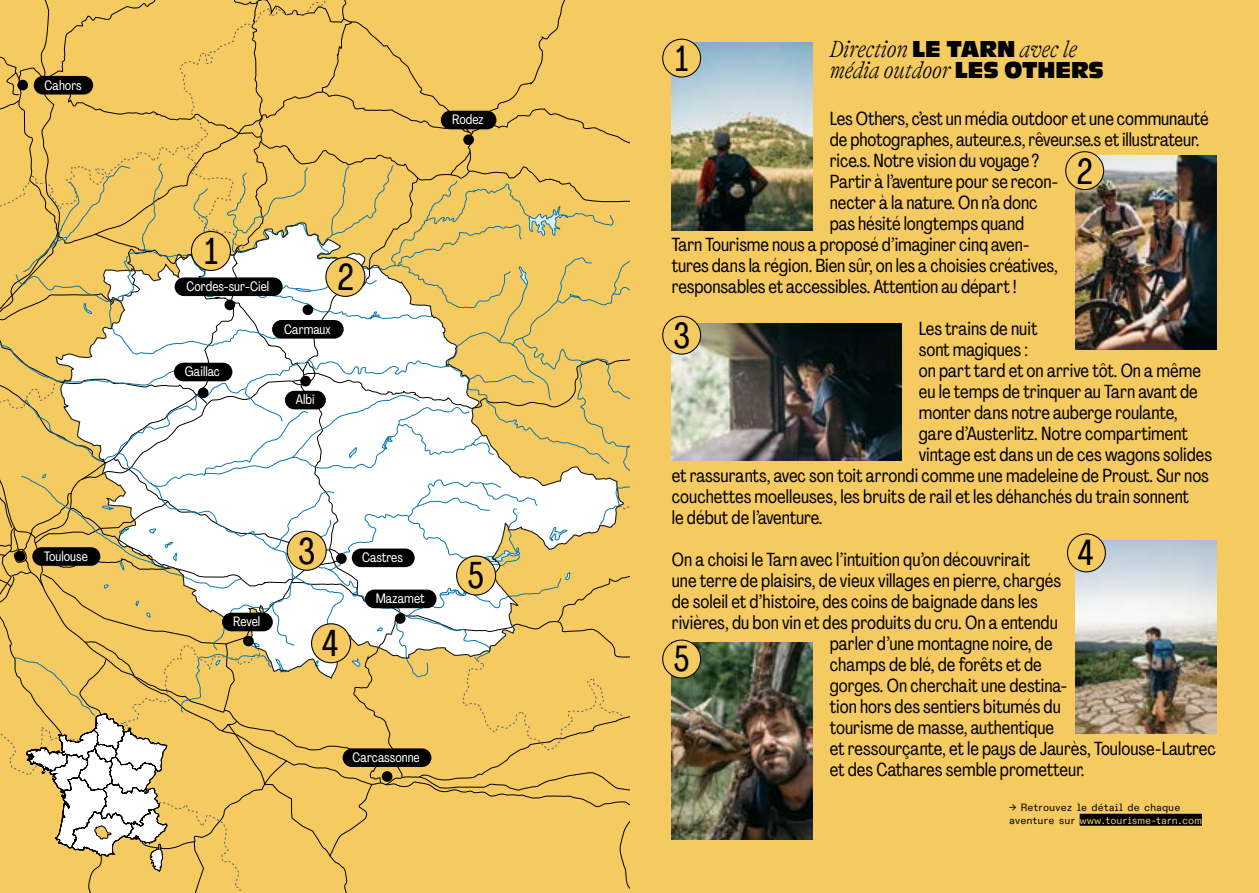
<style>
.page{position:relative;width:1259px;height:893px;background:#f5ca61}
.page>*{position:absolute;margin:0;border:0;box-sizing:border-box;transform-origin:0 0}
.t1{font:37.05px "PP Agrandir Tight";color:#000}
.t2{font:36px "PP Agrandir Tight";color:#000}
.t3{font:italic 100 condensed 24px/21px "GT Alpina";color:#000}
.t4{font:18.75px "PP Agrandir Tight";color:#000}
.t5{font:13.5px "PP Agrandir Tight";color:#fff}
.t6{font:10.5px/12.6px "ABC Diatype Semi Mono Regular";color:#000}
.s1{font-family:"Antique Oli Com";font-weight:400;font-style:normal;font-stretch:normal}
.s2{color:#f5ca61}
</style>
<div class="page">
<svg style="left:0;top:0;width:629px;height:893px"></svg>
<div style="left:191px;top:231px;width:39px;height:39px;background:#f5ca61;border-radius:50%"></div>
<div style="left:191px;top:231px;width:40px;height:40px;border:1px solid #000;border-radius:50%"></div>
<div style="left:326px;top:257px;width:39px;height:39px;background:#f5ca61;border-radius:50%"></div>
<div style="left:325px;top:257px;width:40px;height:40px;border:1px solid #000;border-radius:50%"></div>
<div style="left:287px;top:531px;width:39px;height:39px;background:#f5ca61;border-radius:50%"></div>
<div style="left:287px;top:531px;width:40px;height:40px;border:1px solid #000;border-radius:50%"></div>
<div style="left:311px;top:624px;width:39px;height:39px;background:#f5ca61;border-radius:50%"></div>
<div style="left:311px;top:623px;width:40px;height:40px;border:1px solid #000;border-radius:50%"></div>
<div style="left:34px;top:76px;width:59px;height:19px;background:#000;border-radius:9px"></div>
<div style="left:441px;top:111px;width:55px;height:18px;background:#000;border-radius:9px"></div>
<div style="left:175px;top:277px;width:108px;height:19px;background:#000;border-radius:9px"></div>
<div style="left:32px;top:547px;width:68px;height:19px;background:#000;border-radius:9px"></div>
<div style="left:343px;top:748px;width:88px;height:19px;background:#000;border-radius:9px"></div>
<div style="left:272px;top:320px;width:72px;height:19px;background:#000;border-radius:9px"></div>
<div style="left:174px;top:363px;width:58px;height:18px;background:#000;border-radius:9px"></div>
<div style="left:352px;top:548px;width:63px;height:19px;background:#000;border-radius:9px"></div>
<div style="left:222px;top:613px;width:51px;height:18px;background:#000;border-radius:9px"></div>
<div style="left:365px;top:590px;width:71px;height:18px;background:#000;border-radius:9px"></div>
<div style="left:285px;top:391px;width:41px;height:18px;background:#000;border-radius:9px"></div>
<div style="left:15px;top:551px;width:10px;height:11px;background:#000;border-radius:50%"></div>
<div style="left:17px;top:80px;width:11px;height:10px;background:#000;border-radius:50%"></div>
<div style="left:463px;top:134px;width:11px;height:11px;background:#000;border-radius:50%"></div>
<div style="left:300px;top:376px;width:11px;height:10px;background:#000;border-radius:50%"></div>
<div style="left:336px;top:553px;width:11px;height:11px;background:#000;border-radius:50%"></div>
<div style="left:395px;top:613px;width:10px;height:11px;background:#000;border-radius:50%"></div>
<div style="left:243px;top:636px;width:11px;height:10px;background:#000;border-radius:50%"></div>
<div style="left:382px;top:771px;width:10px;height:11px;background:#000;border-radius:50%"></div>
<div style="left:198px;top:387px;width:10px;height:11px;background:#000;border-radius:50%"></div>
<div style="left:302px;top:304px;width:11px;height:11px;background:#000;border-radius:50%"></div>
<div style="left:224px;top:300px;width:11px;height:10px;background:#000;border-radius:50%"></div>
<div style="left:456px;top:556px;width:39px;height:39px;background:#f5ca61;border-radius:50%"></div>
<div style="left:456px;top:555px;width:40px;height:40px;border:1px solid #000;border-radius:50%"></div>
<img style="left:672px;top:42px;width:140px;height:189px">
<img style="left:1075px;top:156px;width:141px;height:193px">
<img style="left:672px;top:323px;width:229px;height:137px">
<img style="left:1075px;top:540px;width:141px;height:194px">
<img style="left:672px;top:643px;width:140px;height:197px">
<div style="left:662px;top:39px;width:38px;height:38px;background:#f5ca61;border-radius:50%"></div>
<div style="left:662px;top:39px;width:39px;height:39px;border:1px solid #000;border-radius:50%"></div>
<div style="left:1065px;top:152px;width:38px;height:38px;background:#f5ca61;border-radius:50%"></div>
<div style="left:1065px;top:151px;width:39px;height:39px;border:1px solid #000;border-radius:50%"></div>
<div style="left:662px;top:316px;width:38px;height:38px;background:#f5ca61;border-radius:50%"></div>
<div style="left:662px;top:316px;width:39px;height:39px;border:1px solid #000;border-radius:50%"></div>
<div style="left:1067px;top:534px;width:38px;height:38px;background:#f5ca61;border-radius:50%"></div>
<div style="left:1067px;top:533px;width:39px;height:39px;border:1px solid #000;border-radius:50%"></div>
<div style="left:662px;top:640px;width:38px;height:38px;background:#f5ca61;border-radius:50%"></div>
<div style="left:662px;top:640px;width:39px;height:38px;border:1px solid #000;border-radius:50%"></div>
<div style="left:1079px;top:814px;width:123px;height:12px;background:#000"></div>
<p class="t5" style="left:44px;top:76px;width:39px">Cahors</p>
<p class="t5" style="left:44px;top:548px;width:45px">Toulouse</p>
<h1 class="t1" style="left:204px;top:228px;width:15px">1</h1>
<p class="t5" style="left:186px;top:278px;width:84px">Cordes-sur-Ciel</p>
<p class="t5" style="left:185px;top:363px;width:37px">Gaillac</p>
<h1 class="t1" style="left:337px;top:254px;width:19px">2</h1>
<p class="t5" style="left:284px;top:321px;width:48px">Carmaux</p>
<p class="t5" style="left:296px;top:391px;width:20px">Albi</p>
<p class="t5" style="left:452px;top:111px;width:33px">Rodez</p>
<p class="t5" style="left:233px;top:613px;width:28px">Revel</p>
<h1 class="t1" style="left:298px;top:528px;width:19px">3</h1>
<h1 class="t1" style="left:322px;top:620px;width:18px">4</h1>
<p class="t5" style="left:362px;top:549px;width:42px">Castres</p>
<p class="t5" style="left:376px;top:590px;width:50px">Mazamet</p>
<p class="t5" style="left:352px;top:749px;width:69px">Carcassonne</p>
<h1 class="t1" style="left:468px;top:552px;width:18px">5</h1>
<h2 class="t2" style="left:675px;top:36px;width:14px">1</h2>
<p class="t3" style="left:829px;top:39px;width:275px">Direction <span class="s1">LE TARN</span> avec le média outdoor <span class="s1">LES OTHERS</span></p>
<p class="t4" style="left:829px;top:107px;width:380px">Les Others, c’est un média outdoor et une communauté</p>
<p class="t4" style="left:829px;top:128px;width:371px">de photographes, auteur.e.s, rêveur.se.s et illustrateur.</p>
<p class="t4" style="left:829px;top:149px;width:211px">rice.s. Notre vision du voyage ?</p>
<p class="t4" style="left:829px;top:170px;width:228px">Partir à l’aventure pour se recon-</p>
<p class="t4" style="left:829px;top:191px;width:209px">necter à la nature. On n’a donc</p>
<p class="t4" style="left:829px;top:212px;width:196px">pas hésité longtemps quand</p>
<p class="t4" style="left:672px;top:233px;width:359px">Tarn Tourisme nous a proposé d’imaginer cinq aven-</p>
<p class="t4" style="left:672px;top:254px;width:388px">tures dans la région. Bien sûr, on les a choisies créatives,</p>
<p class="t4" style="left:672px;top:275px;width:347px">responsables et accessibles. Attention au départ !</p>
<p class="t4" style="left:918px;top:317px;width:120px">Les trains de nuit</p>
<p class="t4" style="left:918px;top:338px;width:111px">sont magiques :</p>
<p class="t4" style="left:918px;top:359px;width:284px">on part tard et on arrive tôt. On a même</p>
<p class="t4" style="left:918px;top:380px;width:281px">eu le temps de trinquer au Tarn avant de</p>
<p class="t4" style="left:918px;top:401px;width:260px">monter dans notre auberge roulante,</p>
<p class="t4" style="left:918px;top:422px;width:270px">gare d’Austerlitz. Notre compartiment</p>
<p class="t4" style="left:918px;top:443px;width:295px">vintage est dans un de ces wagons solides</p>
<p class="t4" style="left:672px;top:464px;width:539px">et rassurants, avec son toit arrondi comme une madeleine de Proust. Sur nos</p>
<p class="t4" style="left:672px;top:485px;width:518px">couchettes moelleuses, les bruits de rail et les déhanchés du train sonnent</p>
<p class="t4" style="left:672px;top:506px;width:152px">le début de l’aventure.</p>
<p class="t4" style="left:672px;top:548px;width:360px">On a choisi le Tarn avec l’intuition qu’on découvrirait</p>
<p class="t4" style="left:672px;top:569px;width:391px">une terre de plaisirs, de vieux villages en pierre, chargés</p>
<p class="t4" style="left:672px;top:590px;width:367px">de soleil et d’histoire, des coins de baignade dans les</p>
<p class="t4" style="left:672px;top:611px;width:387px">rivières, du bon vin et des produits du cru. On a entendu</p>
<p class="t4" style="left:829px;top:632px;width:224px">parler d’une montagne noire, de</p>
<p class="t4" style="left:829px;top:653px;width:213px">champs de blé, de forêts et de</p>
<p class="t4" style="left:829px;top:674px;width:239px">gorges. On cherchait une destina-</p>
<p class="t4" style="left:829px;top:695px;width:233px">tion hors des sentiers bitumés du</p>
<p class="t4" style="left:829px;top:716px;width:226px">tourisme de masse, authentique</p>
<p class="t4" style="left:829px;top:737px;width:387px">et ressourçante, et le pays de Jaurès, Toulouse-Lautrec</p>
<p class="t4" style="left:829px;top:758px;width:256px">et des Cathares semble prometteur.</p>
<h2 class="t2" style="left:1076px;top:149px;width:18px">2</h2>
<h2 class="t2" style="left:673px;top:313px;width:19px">3</h2>
<h2 class="t2" style="left:1077px;top:530px;width:18px">4</h2>
<h2 class="t2" style="left:674px;top:636px;width:17px">5</h2>
<p class="t6" style="left:1009px;top:800px;width:194px">→ Retrouvez le détail de chaque aventure sur <span class="s2">www.tourisme-tarn.com</span></p>
</div>
